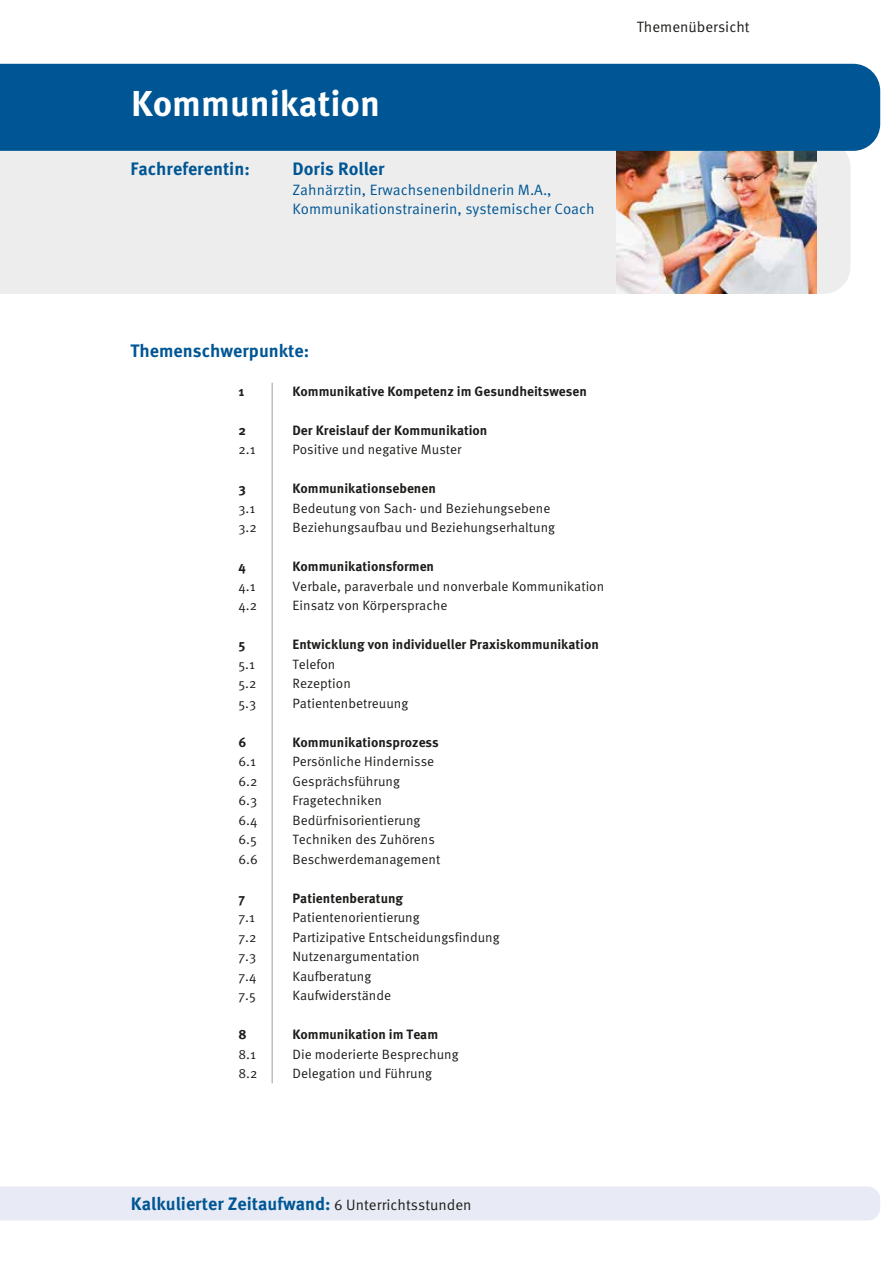
<style>
.page{position:relative;width:893px;height:1263px;background:#fff}
.page>*{position:absolute;margin:0;border:0;box-sizing:border-box;transform-origin:0 0}
.t1{font:700 36px "Meta OT";color:#fff}
.t2{font:700 18px "Meta OT";color:#005694}
.t3{font:15px/19.5px "Meta OT Norm";color:#005694}
.t4{font:15px "Meta OT Norm";color:#1d1d1b}
.t5{font:13.5px "Meta OT Norm";color:#1d1d1b}
.t6{font:700 13.5px "Meta OT";color:#1d1d1b}
.s1{font-family:"Meta OT Norm";font-weight:400;font-size:15px;color:#1d1d1b}
</style>
<div class="page">
<div style="left:0;top:151px;width:850px;height:143px;background:#ededed"></div>
<img style="left:617px;top:151px;width:199px;height:143px">
<div style="left:0;top:64px;width:880px;height:87px;background:#005694"></div>
<div style="left:0;top:1186px;width:880px;height:34px;background:#e8ebf5"></div>
<hr style="left:272px;top:383px;width:1px;height:700px;background:#9d9d9c">
<h1 class="t1" style="left:131px;top:81px;width:250px">Kommunikation</h1>
<h2 class="t2" style="left:130px;top:157px;width:121px">Fachreferentin:</h2>
<h2 class="t2" style="left:292px;top:157px;width:94px">Doris Roller</h2>
<p class="t3" style="left:292px;top:180px;width:304px">Zahnärztin, Erwachsenenbildnerin M.A.,<br>Kommunikationstrainerin, systemischer Coach</p>
<p class="t4" style="left:637px;top:18px;width:114px">Themenübersicht</p>
<h2 class="t2" style="left:130px;top:339px;width:180px">Themenschwerpunkte:</h2>
<p class="t6" style="left:238px;top:382px;width:7px">1</p>
<p class="t6" style="left:292px;top:382px;width:296px">Kommunikative Kompetenz im Gesundheitswesen</p>
<p class="t6" style="left:238px;top:421px;width:9px">2</p>
<p class="t6" style="left:292px;top:421px;width:196px">Der Kreislauf der Kommunikation</p>
<p class="t5" style="left:238px;top:441px;width:19px">2.1</p>
<p class="t5" style="left:292px;top:441px;width:171px">Positive und negative Muster</p>
<p class="t6" style="left:238px;top:480px;width:9px">3</p>
<p class="t6" style="left:292px;top:480px;width:145px">Kommunikationsebenen</p>
<p class="t5" style="left:238px;top:500px;width:18px">3.1</p>
<p class="t5" style="left:292px;top:500px;width:259px">Bedeutung von Sach- und Beziehungsebene</p>
<p class="t5" style="left:238px;top:519px;width:20px">3.2</p>
<p class="t5" style="left:292px;top:519px;width:264px">Beziehungsaufbau und Beziehungserhaltung</p>
<p class="t6" style="left:238px;top:558px;width:9px">4</p>
<p class="t6" style="left:292px;top:558px;width:143px">Kommunikationsformen</p>
<p class="t5" style="left:238px;top:578px;width:19px">4.1</p>
<p class="t5" style="left:292px;top:578px;width:313px">Verbale, paraverbale und nonverbale Kommunikation</p>
<p class="t5" style="left:238px;top:597px;width:20px">4.2</p>
<p class="t5" style="left:292px;top:597px;width:156px">Einsatz von Körpersprache</p>
<p class="t6" style="left:238px;top:636px;width:9px">5</p>
<p class="t6" style="left:292px;top:636px;width:308px">Entwicklung von individueller Praxiskommunikation</p>
<p class="t5" style="left:238px;top:656px;width:18px">5.1</p>
<p class="t5" style="left:292px;top:656px;width:44px">Telefon</p>
<p class="t5" style="left:238px;top:675px;width:20px">5.2</p>
<p class="t5" style="left:292px;top:675px;width:60px">Rezeption</p>
<p class="t5" style="left:238px;top:695px;width:19px">5.3</p>
<p class="t5" style="left:292px;top:695px;width:117px">Patientenbetreuung</p>
<p class="t6" style="left:238px;top:733px;width:9px">6</p>
<p class="t6" style="left:292px;top:733px;width:148px">Kommunikationsprozess</p>
<p class="t5" style="left:238px;top:753px;width:19px">6.1</p>
<p class="t5" style="left:292px;top:753px;width:143px">Persönliche Hindernisse</p>
<p class="t5" style="left:238px;top:773px;width:21px">6.2</p>
<p class="t5" style="left:292px;top:773px;width:109px">Gesprächsführung</p>
<p class="t5" style="left:238px;top:792px;width:20px">6.3</p>
<p class="t5" style="left:292px;top:792px;width:91px">Fragetechniken</p>
<p class="t5" style="left:238px;top:812px;width:20px">6.4</p>
<p class="t5" style="left:292px;top:812px;width:129px">Bedürfnisorientierung</p>
<p class="t5" style="left:238px;top:831px;width:20px">6.5</p>
<p class="t5" style="left:292px;top:831px;width:144px">Techniken des Zuhörens</p>
<p class="t5" style="left:238px;top:851px;width:21px">6.6</p>
<p class="t5" style="left:292px;top:851px;width:149px">Beschwerdemanagement</p>
<p class="t6" style="left:238px;top:889px;width:8px">7</p>
<p class="t6" style="left:292px;top:889px;width:112px">Patientenberatung</p>
<p class="t5" style="left:238px;top:909px;width:18px">7.1</p>
<p class="t5" style="left:292px;top:909px;width:129px">Patientenorientierung</p>
<p class="t5" style="left:238px;top:929px;width:20px">7.2</p>
<p class="t5" style="left:292px;top:929px;width:209px">Partizipative Entscheidungsfindung</p>
<p class="t5" style="left:238px;top:948px;width:19px">7.3</p>
<p class="t5" style="left:292px;top:948px;width:129px">Nutzenargumentation</p>
<p class="t5" style="left:238px;top:968px;width:20px">7.4</p>
<p class="t5" style="left:292px;top:968px;width:80px">Kaufberatung</p>
<p class="t5" style="left:238px;top:987px;width:19px">7.5</p>
<p class="t5" style="left:292px;top:987px;width:100px">Kaufwiderstände</p>
<p class="t6" style="left:238px;top:1026px;width:10px">8</p>
<p class="t6" style="left:292px;top:1026px;width:147px">Kommunikation im Team</p>
<p class="t5" style="left:238px;top:1046px;width:19px">8.1</p>
<p class="t5" style="left:292px;top:1046px;width:168px">Die moderierte Besprechung</p>
<p class="t5" style="left:238px;top:1065px;width:21px">8.2</p>
<p class="t5" style="left:292px;top:1065px;width:141px">Delegation und Führung</p>
<h2 class="t2" style="left:131px;top:1192px;width:342px">Kalkulierter Zeitaufwand: <span class="s1">6 Unterrichtsstunden</span></h2>
</div>
